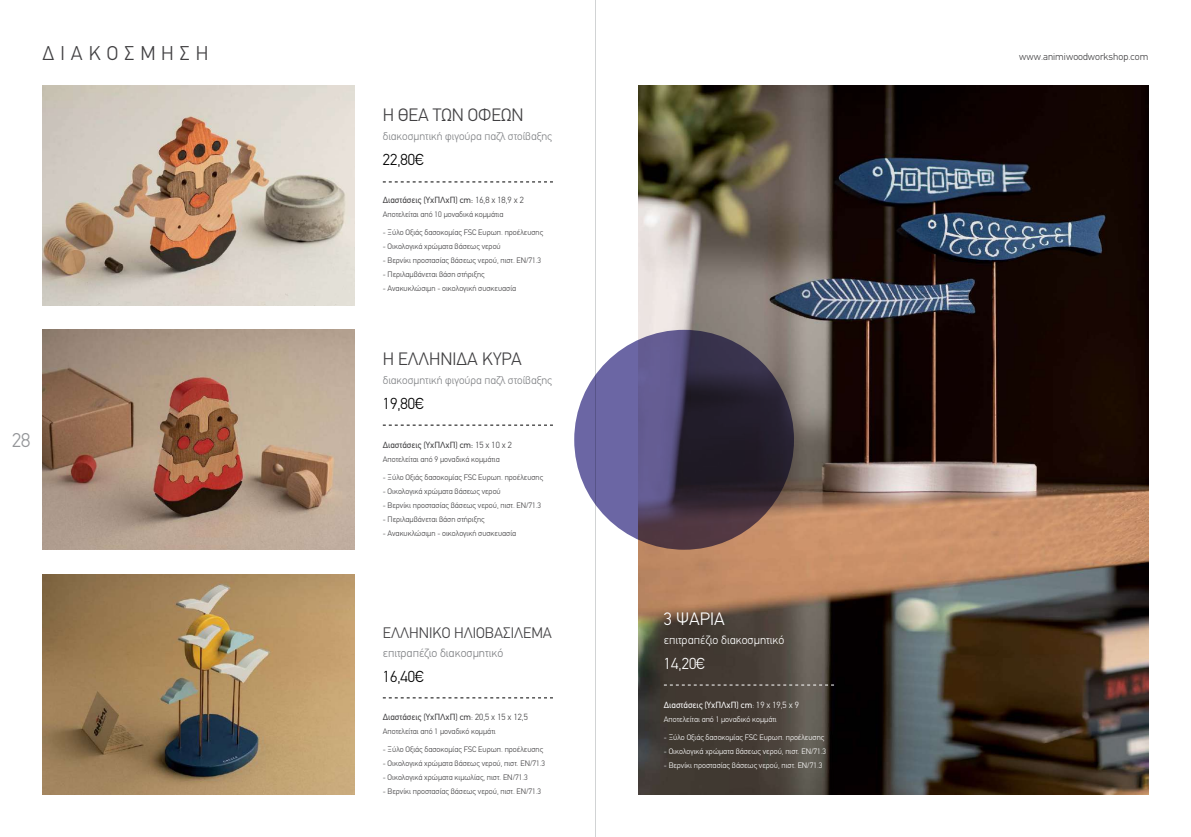
<style>
.page{position:relative;width:1191px;height:837px;background:#fff}
.page>*{position:absolute;margin:0;border:0;box-sizing:border-box;transform-origin:0 0}
.t1{font:300 20px "PF Din Text";letter-spacing:.3em;color:#414042}
.t2{font:300 20px "PF Din Text";color:#939598}
.t3{font:300 18px "PF Din Text";color:#414042}
.t4{font:300 18px "PF Din Text";color:#fff}
.t5{font:300 16px "PF Din Text";color:#000}
.t6{font:300 16px "PF Din Text";color:#fff}
.t7{font:300 15.3px "PF Din Text";color:#414042}
.t8{font:300 12px "PF Din Text";color:#808285}
.t9{font:300 12px "PF Din Text";color:#fff}
.t10{font:300 11.3px "PF Din Text";color:#808285}
.t11{font:300 10px "PF Din Text";color:#414042}
.t12{font:9px "PF Din Text";color:#414042}
.t13{font:9px "PF Din Text";color:#fff}
.t14{font:300 8px "PF Din Text";color:#414042}
.t15{font:300 8px "PF Din Text";color:#fff}
.s1{font-weight:300}
</style>
<div class="page">
<hr style="left:595px;top:0;width:1px;height:836px;background:#d1d3d4">
<img style="left:43px;top:85px;width:311px;height:220px">
<img style="left:43px;top:574px;width:311px;height:220px">
<img style="left:43px;top:330px;width:311px;height:219px">
<svg style="left:383px;top:182px;width:170px;height:1px"></svg>
<svg style="left:383px;top:425px;width:170px;height:1px"></svg>
<svg style="left:383px;top:697px;width:170px;height:1px"></svg>
<img style="left:638px;top:85px;width:510px;height:709px">
<svg style="left:574px;top:330px;width:220px;height:219px;background:#473f60"></svg>
<svg style="left:664px;top:684px;width:170px;height:1px"></svg>
<h1 class="t1" style="left:43px;top:41px;width:167px">ΔΙΑΚΟΣΜΗΣΗ</h1>
<p class="t11" style="left:1019px;top:51px;width:131px">www.animiwoodworkshop.com</p>
<h2 class="t3" style="left:383px;top:104px;width:142px">Η ΘΕΑ ΤΩΝ ΟΦΕΩΝ</h2>
<h3 class="t10" style="left:383px;top:129px;width:171px">διακοσμητική φιγούρα παζλ στοίβαξης</h3>
<h3 class="t5" style="left:383px;top:150px;width:43px">22,80€</h3>
<p class="t12" style="left:383px;top:194px;width:143px">Διαστάσεις (ΥxΠΛxΠ) cm: <span class="s1">16,8 x 18,9 x 2</span></p>
<p class="t14" style="left:383px;top:209px;width:122px">Αποτελείται από 10 μοναδικά κομμάτια</p>
<p class="t14" style="left:383px;top:227px;width:162px">- Ξύλο Οξιάς δασοκομίας FSC Ευρωπ. προέλευσης</p>
<p class="t14" style="left:383px;top:241px;width:119px">- Οικολογικά χρώματα βάσεως νερού</p>
<p class="t14" style="left:383px;top:255px;width:160px">- Βερνίκι προστασίας βάσεως νερού, πιστ. EN/71.3</p>
<p class="t14" style="left:383px;top:269px;width:103px">- Περιλαμβάνεται βάση στήριξης</p>
<p class="t14" style="left:383px;top:283px;width:135px">- Ανακυκλώσιμη - οικολογική συσκευασία</p>
<h1 class="t2" style="left:12px;top:428px;width:20px">28</h1>
<h2 class="t3" style="left:383px;top:348px;width:140px">Η ΕΛΛΗΝΙΔΑ ΚΥΡΑ</h2>
<h3 class="t10" style="left:383px;top:373px;width:171px">διακοσμητική φιγούρα παζλ στοίβαξης</h3>
<h3 class="t5" style="left:383px;top:394px;width:43px">19,80€</h3>
<p class="t12" style="left:383px;top:439px;width:131px">Διαστάσεις (ΥxΠΛxΠ) cm: <span class="s1">15 x 10 x 2</span></p>
<p class="t14" style="left:383px;top:454px;width:118px">Αποτελείται από 9 μοναδικά κομμάτια</p>
<p class="t14" style="left:383px;top:472px;width:162px">- Ξύλο Οξιάς δασοκομίας FSC Ευρωπ. προέλευσης</p>
<p class="t14" style="left:383px;top:486px;width:119px">- Οικολογικά χρώματα βάσεως νερού</p>
<p class="t14" style="left:383px;top:500px;width:160px">- Βερνίκι προστασίας βάσεως νερού, πιστ. EN/71.3</p>
<p class="t14" style="left:383px;top:514px;width:103px">- Περιλαμβάνεται βάση στήριξης</p>
<p class="t14" style="left:383px;top:528px;width:135px">- Ανακυκλώσιμη - οικολογική συσκευασία</p>
<h3 class="t7" style="left:383px;top:623px;width:170px">ΕΛΛΗΝΙΚΟ ΗΛΙΟΒΑΣΙΛΕΜΑ</h3>
<h3 class="t8" style="left:383px;top:645px;width:122px">επιτραπέζιο διακοσμητικό</h3>
<h3 class="t5" style="left:383px;top:667px;width:43px">16,40€</h3>
<p class="t12" style="left:383px;top:711px;width:146px">Διαστάσεις (ΥxΠΛxΠ) cm<span class="s1">: 20,5 x 15 x 12,5</span></p>
<p class="t14" style="left:383px;top:726px;width:114px">Αποτελείται από 1 μοναδικό κομμάτι</p>
<p class="t14" style="left:383px;top:744px;width:162px">- Ξύλο Οξιάς δασοκομίας FSC Ευρωπ. προέλευσης</p>
<p class="t14" style="left:383px;top:758px;width:164px">- Οικολογικά χρώματα βάσεως νερού, πιστ. EN/71.3</p>
<p class="t14" style="left:383px;top:772px;width:146px">- Οικολογικά χρώματα κιμωλίας, πιστ. EN/71.3</p>
<p class="t14" style="left:383px;top:786px;width:160px">- Βερνίκι προστασίας βάσεως νερού, πιστ. EN/71.3</p>
<h2 class="t4" style="left:664px;top:608px;width:62px">3 ΨΑΡΙΑ</h2>
<h3 class="t9" style="left:664px;top:632px;width:122px">επιτραπέζιο διακοσμητικό</h3>
<h3 class="t6" style="left:664px;top:654px;width:43px">14,20€</h3>
<p class="t13" style="left:664px;top:699px;width:136px">Διαστάσεις (ΥxΠΛxΠ) cm<span class="s1">: 19 x 19,5 x 9</span></p>
<p class="t15" style="left:664px;top:713px;width:114px">Αποτελείται από 1 μοναδικό κομμάτι</p>
<p class="t15" style="left:664px;top:731px;width:162px">- Ξύλο Οξιάς δασοκομίας FSC Ευρωπ. προέλευσης</p>
<p class="t15" style="left:664px;top:745px;width:164px">- Οικολογικά χρώματα βάσεως νερού, πιστ. EN/71.3</p>
<p class="t15" style="left:664px;top:759px;width:160px">- Βερνίκι προστασίας βάσεως νερού, πιστ. EN/71.3</p>
</div>
